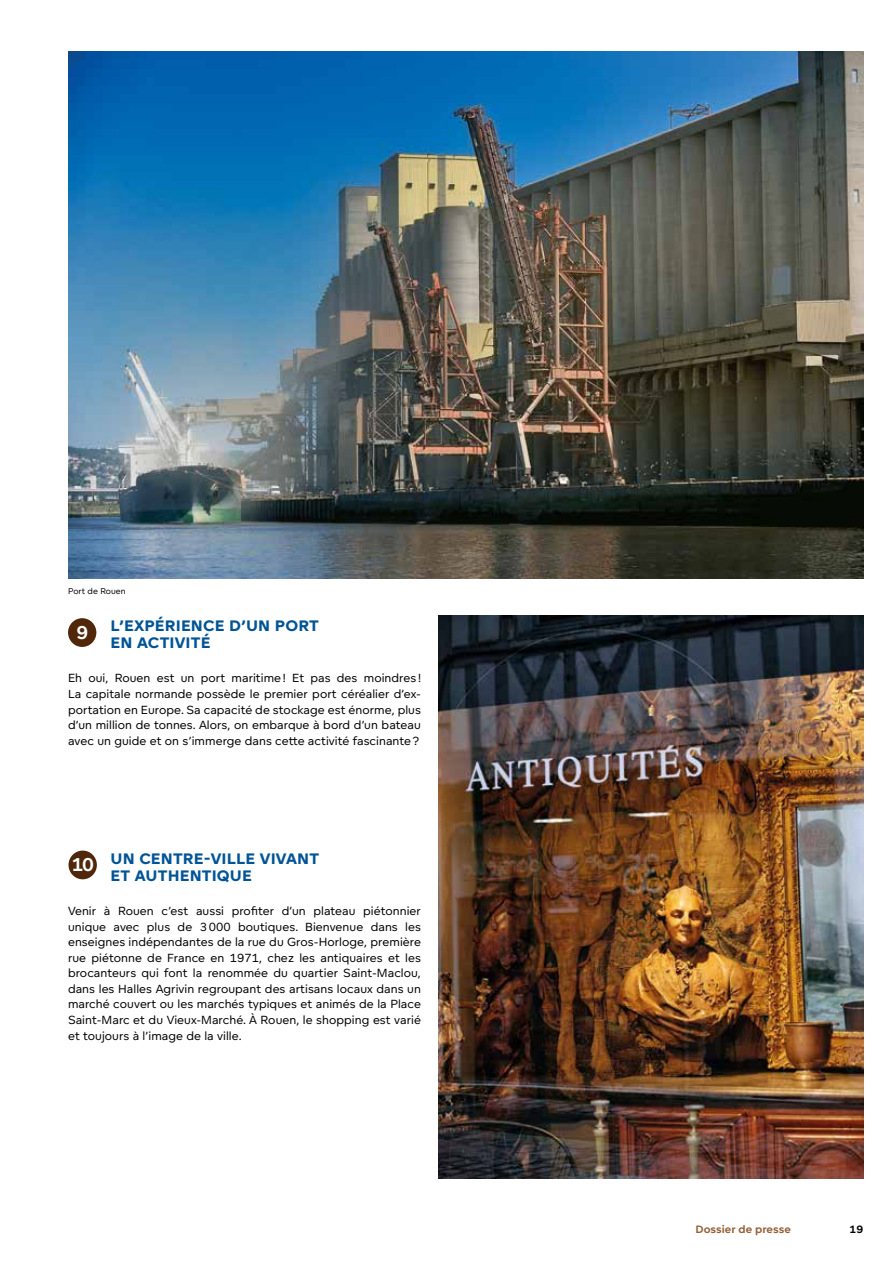
<style>
.page{position:relative;width:893px;height:1263px;background:#fff}
.page>*{position:absolute;margin:0;border:0;box-sizing:border-box;transform-origin:0 0}
.t1{font:700 18.3px "Foundry Unie";color:#fff}
.t2{font:800 15px/17.2px "Foundry Unie";letter-spacing:.01em;color:#005496}
.t3{font:11.7px/15.5px "Foundry Unie";letter-spacing:.005em;color:#000;text-align:justify}
.t4{font:700 10.5px "Foundry Unie";color:#936037}
.t5{font:700 10.5px "Foundry Unie";color:#000}
.t6{font:8.25px "Foundry Unie";letter-spacing:.005em;color:#000}
</style>
<div class="page">
<div style="left:68px;top:618px;width:28px;height:29px;background:#51270b;border-radius:50%"></div>
<div style="left:69px;top:850px;width:28px;height:29px;background:#51270b;border-radius:50%"></div>
<img style="left:438px;top:615px;width:425px;height:563px">
<img style="left:68px;top:51px;width:795px;height:528px">
<p class="t6" style="left:68px;top:586px;width:59px">Port de Rouen</p>
<p class="t2" style="left:111px;top:616px;width:210px">L’EXPÉRIENCE D’UN PORT<br>EN ACTIVITÉ</p>
<p class="t3" style="left:68px;top:670px;width:354px">Eh oui, Rouen est un port maritime ! Et pas des moindres !<br>La capitale normande possède le premier port céréalier d’ex&shy;portation en Europe. Sa capacité de stockage est énorme, plus d’un million de tonnes. Alors, on embarque à bord d’un bateau avec un guide et on s’immerge dans cette activité fascinante ?</p>
<h1 class="t1" style="left:77px;top:620px;width:13px">9</h1>
<p class="t2" style="left:111px;top:849px;width:210px">UN CENTRE-VILLE VIVANT<br>ET AUTHENTIQUE</p>
<p class="t3" style="left:68px;top:903px;width:354px">Venir à Rouen c’est aussi profiter d’un plateau piétonnier unique avec plus de 3 000 boutiques. Bienvenue dans les enseignes indépendantes de la rue du Gros-Horloge, première rue piétonne de France en 1971, chez les antiquaires et les brocanteurs qui font la renommée du quartier Saint-Maclou, dans les Halles Agrivin regroupant des artisans locaux dans un marché couvert ou les marchés typiques et animés de la Place Saint-Marc et du Vieux-Marché. À Rouen, le shopping est varié et toujours à l’image de la ville.</p>
<h1 class="t1" style="left:72px;top:853px;width:24px">10</h1>
<p class="t4" style="left:695px;top:1222px;width:97px">Dossier de presse</p>
<p class="t5" style="left:849px;top:1222px;width:15px">19</p>
</div>
